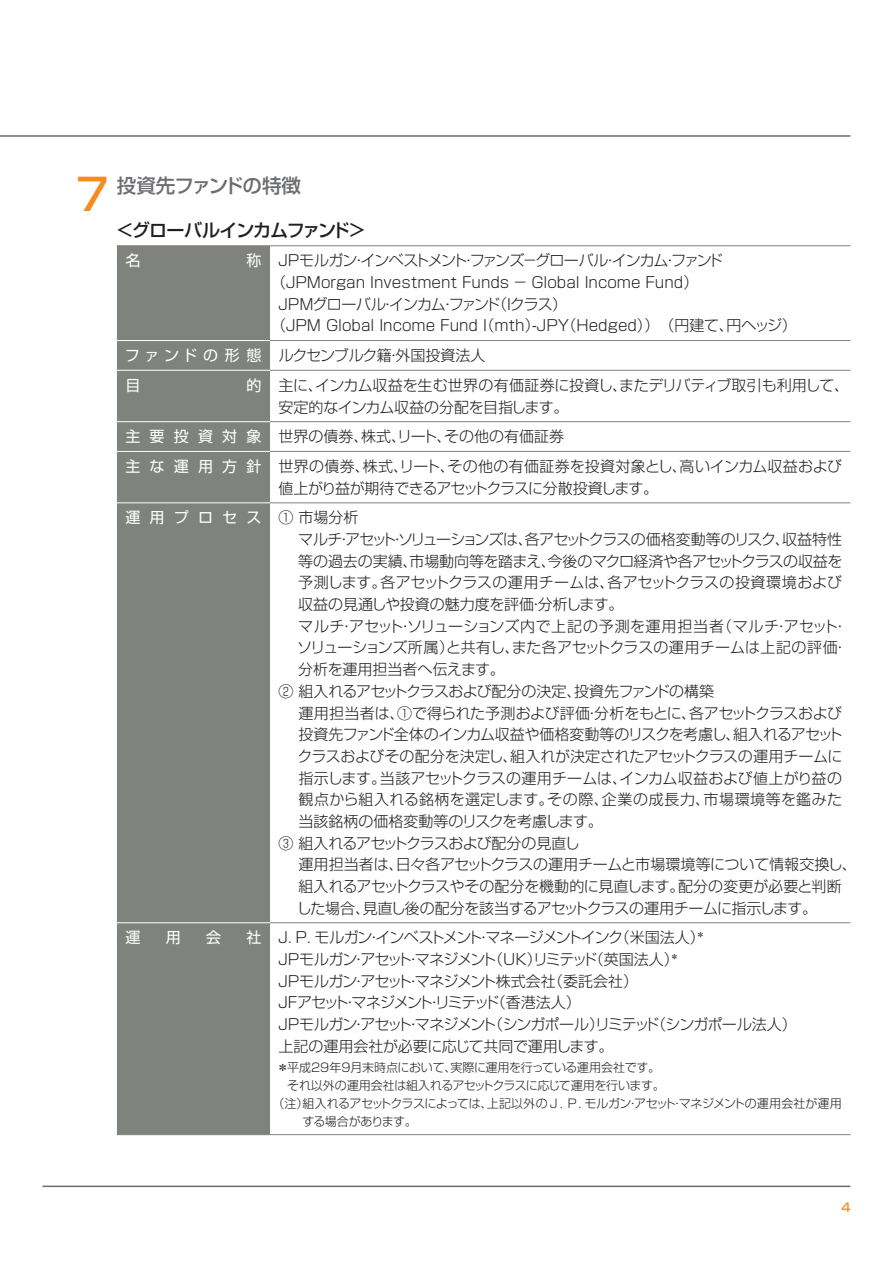
<style>
.page{position:relative;width:893px;height:1263px;background:#fff}
.page>*{position:absolute;margin:0;border:0;box-sizing:border-box;transform-origin:0 0}
.t1{font:500 43.5px "Shin Go Pr 5";color:#f68b1f}
.t2{font:500 19.5px "Shin Go Pr 5";letter-spacing:-.035em;color:#6c6d70}
.t3{font:500 18px "Shin Go Pr 5";letter-spacing:-.06em;color:#231f20}
.t4{font:300 15px/21.8px "Shin Go Pr 5";letter-spacing:-.015em;color:#231f20}
.t5{font:300 15px/21.6px "Shin Go Pr 5";letter-spacing:-.055em;color:#231f20}
.t6{font:300 15px/29.7px "Shin Go Pr 5";letter-spacing:-.035em;color:#231f20}
.t7{font:300 15px "Shin Go Pr 5";letter-spacing:-.065em;color:#231f20}
.t8{font:300 15px "Shin Go Pr 5";letter-spacing:-.06em;color:#231f20}
.t9{font:300 15px "Shin Go Pr 5";letter-spacing:.03em;color:#231f20}
.t10{font:300 15px "Shin Go Pr 5";letter-spacing:.04em;color:#231f20}
.t11{font:300 15px "Shin Go Pr 5";letter-spacing:-.05em;color:#231f20}
.t12{font:15px "Shin Go Pr 5";color:#fff}
.t13{font:300 12px "Shin Go Pr 5";letter-spacing:-.03em;color:#231f20}
.t14{font:300 12px "Shin Go Pr 5";letter-spacing:-.05em;color:#231f20}
.t15{font:500 12px "Shin Go Pr 5";color:#f68b1f}
.s1{font-weight:400;color:#fff}
</style>
<div class="page">
<hr style="left:43px;top:1185px;width:807px;height:2px;background:#6c6d70">
<hr style="left:0;top:135px;width:850px;height:2px;background:#6c6d70">
<div style="left:117px;top:246px;width:153px;height:888px;background:#7f827d"></div>
<hr style="left:117px;top:340px;width:153px;height:1px;background:#fff">
<hr style="left:117px;top:370px;width:153px;height:1px;background:#fff">
<hr style="left:117px;top:421px;width:153px;height:1px;background:#fff">
<hr style="left:117px;top:451px;width:153px;height:1px;background:#fff">
<hr style="left:117px;top:502px;width:153px;height:1px;background:#fff">
<hr style="left:117px;top:922px;width:153px;height:1px;background:#fff">
<hr style="left:117px;top:245px;width:153px;height:1px;background:#7f827d">
<hr style="left:270px;top:245px;width:580px;height:1px;background:#7f827d">
<hr style="left:270px;top:340px;width:580px;height:1px;background:#7f827d">
<hr style="left:270px;top:370px;width:580px;height:1px;background:#7f827d">
<hr style="left:270px;top:421px;width:580px;height:1px;background:#7f827d">
<hr style="left:270px;top:451px;width:580px;height:1px;background:#7f827d">
<hr style="left:270px;top:502px;width:580px;height:1px;background:#7f827d">
<hr style="left:270px;top:922px;width:580px;height:1px;background:#7f827d">
<hr style="left:270px;top:1134px;width:580px;height:1px;background:#7f827d">
<hr style="left:117px;top:1134px;width:153px;height:1px;background:#7f827d">
<h1 class="t1" style="left:76px;top:158px;width:35px">7</h1>
<h2 class="t2" style="left:117px;top:169px;width:186px">投資先ファンドの特徴</h2>
<p class="t3" style="left:116px;top:215px;width:251px">＜グローバルインカムファンド＞</p>
<p class="t12" style="left:125px;top:248px;width:16px">名</p>
<p class="t7" style="left:246px;top:248px;width:478px"><span class="s1">称</span> JPモルガン・インベストメント・ファンズ－グローバル・インカム・ファンド</p>
<p class="t4" style="left:271px;top:270px;width:429px">（JPMorgan Investment Funds － Global Income Fund）</p>
<p class="t7" style="left:279px;top:292px;width:290px">JPMグローバル・インカム・ファンド（Iクラス）</p>
<p class="t4" style="left:271px;top:313px;width:527px">（JPM Global Income Fund I（mth）-JPY（Hedged））　（円建て、円ヘッジ）</p>
<p class="t6" style="left:125px;top:339px;width:362px"><span class="s1">ファンドの形態</span> ルクセンブルク籍・外国投資法人<span class="s1">目</span></p>
<p class="t4" style="left:279px;top:373px;width:572px;text-indent:-32px"><span class="s1">的</span> 主に、インカム収益を生む世界の有価証券に投資し、またデリバティブ取引も利用して、安定的なインカム収益の分配を目指します。</p>
<p class="t4" style="left:125px;top:420px;width:718px;line-height:29.7px"><span class="s1">主 要 投 資 対 象</span> 世界の債券、株式、リート、その他の有価証券<br><span class="s1">主 な 運 用 方 針</span> 世界の債券、株式、リート、その他の有価証券を投資対象とし、高いインカム収益および</p>
<p class="t5" style="left:125px;top:472px;width:534px;line-height:29.7px;text-indent:153px">値上がり益が期待できるアセットクラスに分散投資します。<span class="s1">運用プロセス</span> ①市場分析</p>
<p class="t8" style="left:298px;top:527px;width:545px">マルチ・アセット・ソリューションズは、各アセットクラスの価格変動等のリスク、収益特性</p>
<p class="t4" style="left:298px;top:549px;width:546px">等の過去の実績、市場動向等を踏まえ、今後のマクロ経済や各アセットクラスの収益を</p>
<p class="t4" style="left:298px;top:570px;width:545px">予測します。各アセットクラスの運用チームは、各アセットクラスの投資環境および</p>
<p class="t4" style="left:298px;top:592px;width:327px">収益の見通しや投資の魅力度を評価・分析します。</p>
<p class="t9" style="left:298px;top:614px;width:551px">マルチ・アセット・ソリューションズ内で上記の予測を運用担当者（マルチ・アセット・</p>
<p class="t4" style="left:297px;top:635px;width:552px">ソリューションズ所属）と共有し、また各アセットクラスの運用チームは上記の評価・</p>
<p class="t4" style="left:298px;top:657px;width:208px">分析を運用担当者へ伝えます。</p>
<p class="t11" style="left:279px;top:679px;width:437px">② 組入れるアセットクラスおよび配分の決定、投資先ファンドの構築</p>
<p class="t4" style="left:298px;top:700px;width:545px">運用担当者は、①で得られた予測および評価・分析をもとに、各アセットクラスおよび</p>
<p class="t6" style="left:298px;top:718px;width:546px">投資先ファンド全体のインカム収益や価格変動等のリスクを考慮し、組入れるアセット</p>
<p class="t4" style="left:298px;top:744px;width:546px">クラスおよびその配分を決定し、組入れが決定されたアセットクラスの運用チームに</p>
<p class="t4" style="left:298px;top:765px;width:545px">指示します。当該アセットクラスの運用チームは、インカム収益および値上がり益の</p>
<p class="t10" style="left:298px;top:787px;width:545px">観点から組入れる銘柄を選定します。その際、企業の成長力、市場環境等を鑑みた</p>
<p class="t4" style="left:298px;top:809px;width:306px">当該銘柄の価格変動等のリスクを考慮します。</p>
<p class="t5" style="left:279px;top:831px;width:303px">③ 組入れるアセットクラスおよび配分の見直し</p>
<p class="t4" style="left:298px;top:852px;width:560px">運用担当者は、日々各アセットクラスの運用チームと市場環境等について情報交換し、</p>
<p class="t4" style="left:298px;top:874px;width:545px">組入れるアセットクラスやその配分を機動的に見直します。配分の変更が必要と判断</p>
<p class="t6" style="left:297px;top:892px;width:522px">した場合、見直し後の配分を該当するアセットクラスの運用チームに指示します。</p>
<p class="t12" style="left:125px;top:925px;width:16px">運</p>
<p class="t12" style="left:166px;top:925px;width:16px">用</p>
<p class="t12" style="left:206px;top:925px;width:16px">会</p>
<p class="t5" style="left:279px;top:925px;width:520px;text-indent:-32px"><span class="s1">社</span> J．P．モルガン・インベストメント・マネージメントインク（米国法人）<sup>＊<br></sup>JPモルガン・アセット・マネジメント（UK）リミテッド（英国法人）<sup>＊<br></sup>JPモルガン・アセット・マネジメント株式会社（委託会社）<br>JFアセット・マネジメント・リミテッド（香港法人）<br>JPモルガン・アセット・マネジメント（シンガポール）リミテッド（シンガポール法人）上記の運用会社が必要に応じて共同で運用します。</p>
<p class="t13" style="left:277px;top:1057px;width:385px">＊平成29年9月末時点において、実際に運用を行っている運用会社です。</p>
<p class="t13" style="left:287px;top:1075px;width:379px">それ以外の運用会社は組入れるアセットクラスに応じて運用を行います。</p>
<p class="t13" style="left:273px;top:1093px;width:571px">（注）組入れるアセットクラスによっては、上記以外のＪ．Ｐ．モルガン・アセット・マネジメントの運用会社が運用</p>
<p class="t14" style="left:302px;top:1111px;width:116px">する場合があります。</p>
<p class="t15" style="left:841px;top:1197px;width:11px">4</p>
</div>
